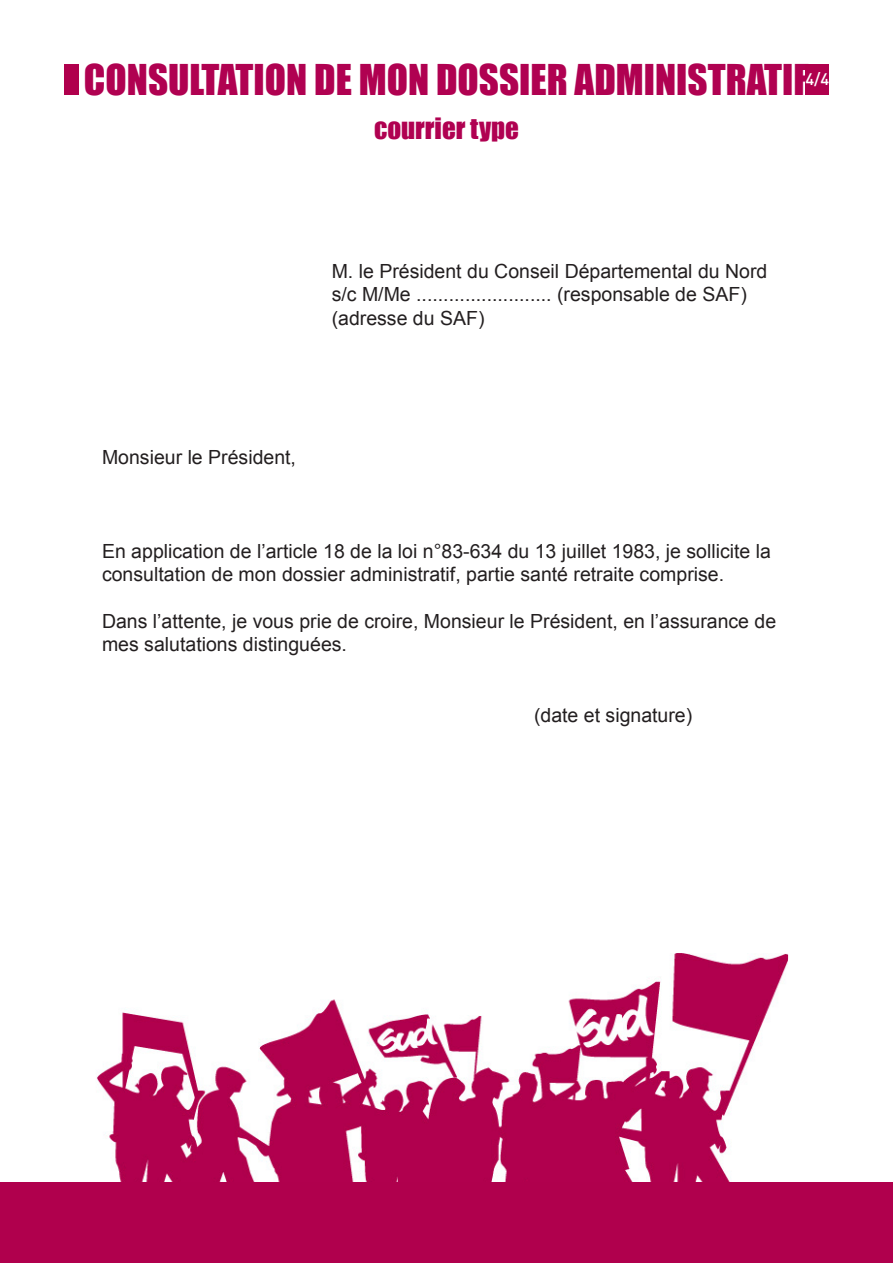
<style>
.page{position:relative;width:893px;height:1263px;background:#fff}
.page>*{position:absolute;margin:0;border:0;box-sizing:border-box;transform-origin:0 0}
.t1{font:39px "Impact";color:#b00151}
.t2{font:27px "Impact";color:#b00151}
.t3{font:19.5px/23.4px "Arial";color:#231f20}
.t4{font:500 16.5px "DIN Pro";color:#fff}
</style>
<div class="page">
<img style="left:96px;top:953px;width:692px;height:229px">
<div style="left:0;top:1182px;width:893px;height:81px;background:#b0004d"></div>
<div style="left:64px;top:64px;width:15px;height:31px;background:#b0004d"></div>
<div style="left:805px;top:64px;width:24px;height:31px;background:#b0004d"></div>
<p class="t1" style="left:84px;top:49px;width:726px">CONSULTATION DE MON DOSSIER ADMINISTRATIF</p>
<p class="t4" style="left:805px;top:68px;width:25px">4/4</p>
<p class="t2" style="left:374px;top:108px;width:146px">COURRIER TYPE</p>
<p class="t3" style="left:332px;top:259px;width:437px">M. le Président du Conseil Départemental du Nord</p>
<p class="t3" style="left:332px;top:283px;width:417px">s/c M/Me ......................... (responsable de SAF) (adresse du SAF)</p>
<p class="t3" style="left:102px;top:446px;width:195px">Monsieur le Président,</p>
<p class="t3" style="left:102px;top:539px;width:670px">En application de l’article 18 de la loi n°83-634 du 13 juillet 1983, je sollicite la consultation de mon dossier administratif, partie santé retraite comprise.</p>
<p class="t3" style="left:102px;top:610px;width:676px">Dans l’attente, je vous prie de croire, Monsieur le Président, en l’assurance de mes salutations distinguées.</p>
<p class="t3" style="left:534px;top:703px;width:160px">(date et signature)</p>
</div>
